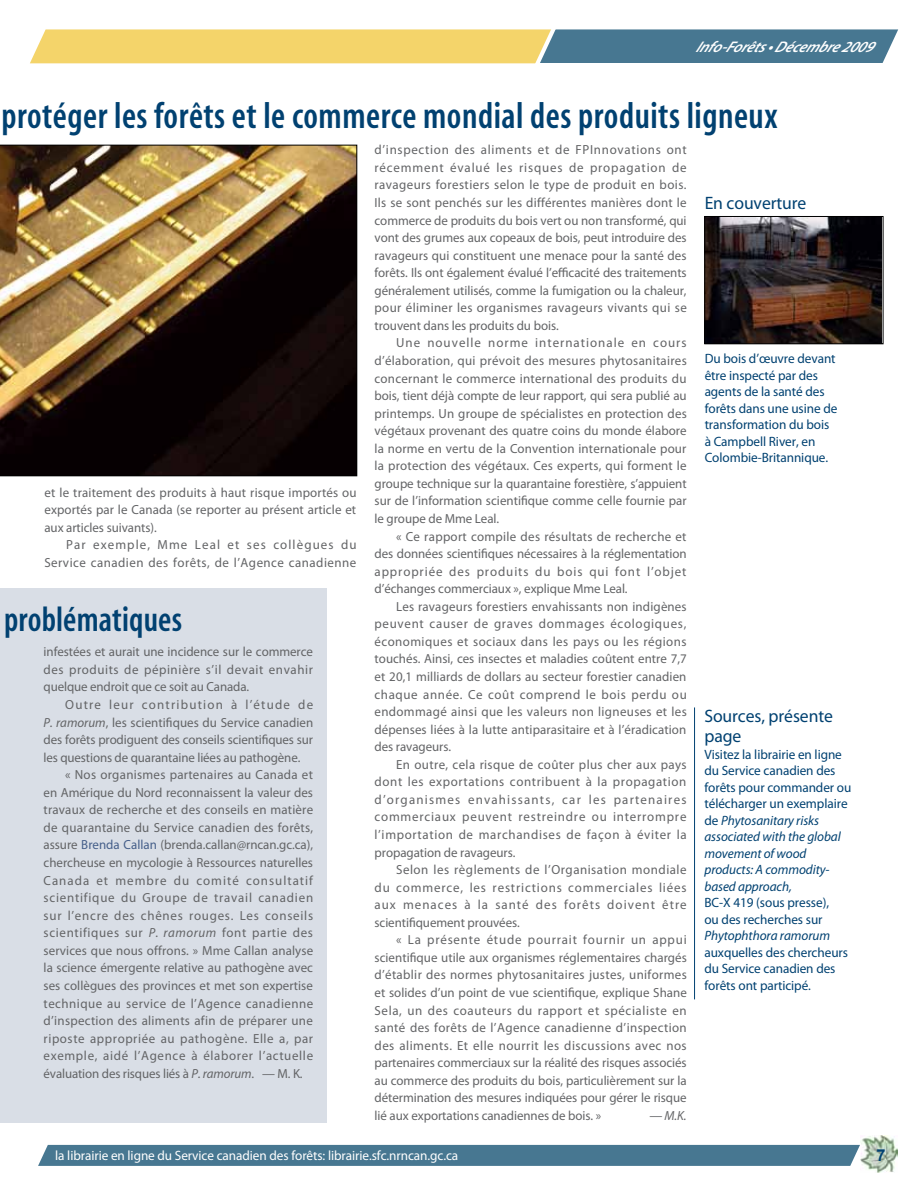
<style>
.page{position:relative;width:918px;height:1188px;background:#fff}
.page>*{position:absolute;margin:0;border:0;box-sizing:border-box;transform-origin:0 0}
.t1{font:37.5px "Myriad MM 565 300";letter-spacing:.015em;color:#014171;scale:.95 1}
.t2{font:35.4px "Myriad MM 565 300";letter-spacing:.005em;color:#014171;scale:.95 1}
.t3{font:18px/20.2px "Myriad Pro";letter-spacing:-.005em;color:#014171}
.t4{font:700 16.5px "Arial";color:#014171}
.t5{font:italic 600 15.45px "Myriad Pro";color:#fff}
.t6{font:13.5px/16.5px "Myriad Pro";letter-spacing:-.005em;color:#014171}
.t7{font:13.5px "Myriad Pro";letter-spacing:-.005em;color:#fff}
.t8{font:italic 13.5px "Myriad Pro";letter-spacing:-.005em;color:#014171}
.t9{font:13.2px/17.5px "Myriad Pro";letter-spacing:.01em;color:#636466;text-align:justify}
.t10{font:13.2px "Myriad Pro";letter-spacing:-.01em;color:#636466}
.t11{font:13.2px/17.5px "Myriad Pro";letter-spacing:.035em;color:#636466;text-align:right}
.t12{font:13.2px "Myriad Pro";letter-spacing:.05em;color:#636466}
.t13{font:13.2px "Myriad Pro";letter-spacing:.06em;color:#636466}
.t14{font:13.2px "Myriad Pro";letter-spacing:.045em;color:#636466}
.t15{font:13.2px "Myriad Pro";letter-spacing:.075em;color:#636466}
.t16{font:13.2px "Myriad Pro";letter-spacing:.095em;color:#636466}
.t17{font:italic 13.2px "Myriad Pro";color:#636466}
.s1{font-style:italic}
.s2{color:#455f8a}
.s3{font-family:"Myriad MM 400 600"}
</style>
<div class="page">
<img style="left:860px;top:1135px;width:38px;height:37px">
<div style="left:38px;top:1145px;width:822px;height:21px;background:#477791"></div>
<svg style="left:30px;top:29px;width:868px;height:35px;background:#b3b381"></svg>
<div style="left:0;top:589px;width:327px;height:534px;background:#d9dee6"></div>
<img style="left:707px;top:218px;width:174px;height:124px">
<div style="left:705px;top:216px;width:178px;height:128px;border:1px solid #000"></div>
<img style="left:0;top:145px;width:357px;height:331px">
<hr style="left:694px;top:707px;width:1px;height:292px;background:#014171">
<p class="t5" style="left:695px;top:37px;width:188px">Info-Forêts•Décembre2009</p>
<h1 class="t1" style="left:1px;top:97px;width:819px">protéger les forêts et le commerce mondial des produits ligneux</h1>
<p class="t9" style="left:44px;top:483px;width:314px">et le traitement des produits à haut risque importés ou exportés par le Canada (se reporter au présent article et aux articles suivants).</p>
<p class="t11" style="left:44px;top:536px;width:314px">Par exemple, Mme Leal et ses collègues du<br>Service canadien des forêts, de l’Agence canadienne</p>
<h2 class="t2" style="left:4px;top:603px;width:189px">problématiques</h2>
<p class="t9" style="left:44px;top:643px;width:271px">infestées et aurait une incidence sur le commerce des produits de pépinière s’il devait envahir quelque endroit que ce soit au Canada.</p>
<p class="t16" style="left:65px;top:696px;width:250px">Outre leur contribution à l’étude de</p>
<p class="t9" style="left:44px;top:713px;width:271px"><span class="s1">P. ramorum</span>, les scientifiques du Service canadien</p>
<p class="t10" style="left:44px;top:732px;width:271px">des forêts prodiguent des conseils scientifiques sur</p>
<p class="t10" style="left:44px;top:749px;width:258px">les questions de quarantaine liées au pathogène.</p>
<p class="t9" style="left:65px;top:766px;width:249px">« Nos organismes partenaires au Canada et</p>
<p class="t9" style="left:44px;top:783px;width:271px">en Amérique du Nord reconnaissent la valeur des</p>
<p class="t9" style="left:44px;top:801px;width:271px">travaux de recherche et des conseils en matière</p>
<p class="t9" style="left:44px;top:819px;width:271px">de quarantaine du Service canadien des forêts,</p>
<p class="t9" style="left:44px;top:836px;width:271px">assure <span class="s2">Brenda Callan</span> (brenda.callan@rncan.gc.ca),</p>
<p class="t9" style="left:44px;top:854px;width:271px">chercheuse en mycologie à Ressources naturelles</p>
<p class="t15" style="left:44px;top:872px;width:271px">Canada et membre du comité consultatif</p>
<p class="t13" style="left:44px;top:890px;width:271px">scientifique du Groupe de travail canadien</p>
<p class="t13" style="left:44px;top:907px;width:271px">sur l’encre des chênes rouges. Les conseils</p>
<p class="t12" style="left:44px;top:925px;width:271px">scientifiques sur <span class="s1">P. ramorum</span> font partie des</p>
<p class="t9" style="left:44px;top:941px;width:271px">services que nous offrons. » Mme Callan analyse</p>
<p class="t9" style="left:44px;top:959px;width:271px">la science émergente relative au pathogène avec</p>
<p class="t9" style="left:44px;top:977px;width:271px">ses collègues des provinces et met son expertise</p>
<p class="t11" style="left:44px;top:994px;width:271px">technique au service de l’Agence canadienne</p>
<p class="t9" style="left:44px;top:1012px;width:271px">d’inspection des aliments afin de préparer une</p>
<p class="t14" style="left:44px;top:1030px;width:271px">riposte appropriée au pathogène. Elle a, par</p>
<p class="t12" style="left:44px;top:1048px;width:271px">exemple, aidé l’Agence à élaborer l’actuelle</p>
<p class="t10" style="left:44px;top:1065px;width:261px">évaluation des risques liés à <span class="s1">P. ramorum</span>. — M. K.</p>
<p class="t9" style="left:375px;top:141px;width:314px">d’inspection des aliments et de FPInnovations ont récemment évalué les risques de propagation de ravageurs forestiers selon le type de produit en bois.<br>Ils se sont penchés sur les différentes manières dont le commerce de produits du bois vert ou non transformé, qui vont des grumes aux copeaux de bois, peut introduire des ravageurs qui constituent une menace pour la santé des forêts. Ils ont également évalué l’efficacité des traitements généralement utilisés, comme la fumigation ou la chaleur, pour éliminer les organismes ravageurs vivants qui se trouvent dans les produits du bois.</p>
<p class="t9" style="left:375px;top:334px;width:314px;text-indent:22px">Une nouvelle norme internationale en cours d’élaboration, qui prévoit des mesures phytosanitaires concernant le commerce international des produits du bois, tient déjà compte de leur rapport, qui sera publié au printemps. Un groupe de spécialistes en protection des végétaux provenant des quatre coins du monde élabore la norme en vertu de la Convention internationale pour la protection des végétaux. Ces experts, qui forment le groupe technique sur la quarantaine forestière, s’appuient sur de l’information scientifique comme celle fournie par le groupe de Mme Leal.</p>
<p class="t9" style="left:375px;top:527px;width:314px;text-indent:22px">« Ce rapport compile des résultats de recherche et des données scientifiques nécessaires à la réglementation appropriée des produits du bois qui font l’objet d’échanges commerciaux », explique Mme Leal.</p>
<p class="t9" style="left:375px;top:597px;width:314px;text-indent:22px">Les ravageurs forestiers envahissants non indigènes peuvent causer de graves dommages écologiques, économiques et sociaux dans les pays ou les régions touchés. Ainsi, ces insectes et maladies coûtent entre 7,7 et 20,1 milliards de dollars au secteur forestier canadien chaque année. Ce coût comprend le bois perdu ou endommagé ainsi que les valeurs non ligneuses et les dépenses liées à la lutte antiparasitaire et à l’éradication des ravageurs.</p>
<p class="t9" style="left:375px;top:755px;width:314px;text-indent:22px">En outre, cela risque de coûter plus cher aux pays dont les exportations contribuent à la propagation d’organismes envahissants, car les partenaires commerciaux peuvent restreindre ou interrompre l’importation de marchandises de façon à éviter la propagation de ravageurs.</p>
<p class="t9" style="left:375px;top:861px;width:314px;text-indent:22px">Selon les règlements de l’Organisation mondiale du commerce, les restrictions commerciales liées aux menaces à la santé des forêts doivent être scientifiquement prouvées.</p>
<p class="t9" style="left:375px;top:931px;width:314px;text-indent:22px">« La présente étude pourrait fournir un appui scientifique utile aux organismes réglementaires chargés d’établir des normes phytosanitaires justes, uniformes et solides d’un point de vue scientifique, explique Shane Sela, un des coauteurs du rapport et spécialiste en santé des forêts de l’Agence canadienne d’inspection des aliments. Et elle nourrit les discussions avec nos partenaires commerciaux sur la réalité des risques associés au commerce des produits du bois, particulièrement sur la détermination des mesures indiquées pour gérer le risque lié aux exportations canadiennes de bois. »</p>
<p class="t17" style="left:649px;top:1107px;width:39px">— M.K.</p>
<h3 class="t3" style="left:705px;top:192px;width:103px">En couverture</h3>
<p class="t6" style="left:705px;top:350px;width:134px">Du bois d’œuvre devant être inspecté par des agents de la santé des forêts dans une usine de transformation du bois à Campbell River, en<br>Colombie-Britannique.</p>
<h3 class="t3" style="left:704px;top:706px;width:130px">Sources, présente pag<span class="s3">e</span></h3>
<p class="t6" style="left:704px;top:746px;width:148px">Visitez la librairie en ligne du Service canadien des forêts pour commander ou télécharger un exemplaire de <span class="s1">Phytosanitary risks associated with the global movement of wood products: A commodity&shy;based approach,</span></p>
<p class="t6" style="left:704px;top:894px;width:126px">BC‑X 419 (sous presse), ou des recherches sur</p>
<p class="t8" style="left:704px;top:927px;width:127px">Phytophthora ramorum</p>
<p class="t6" style="left:704px;top:944px;width:145px">auxquelles des chercheurs du Service canadien des forêts ont participé.</p>
<p class="t7" style="left:55px;top:1147px;width:405px">la librairie en ligne du Service canadien des forêts: librairie.sfc.nrncan.gc.ca</p>
<p class="t4" style="left:877px;top:1144px;width:11px">7</p>
</div>
